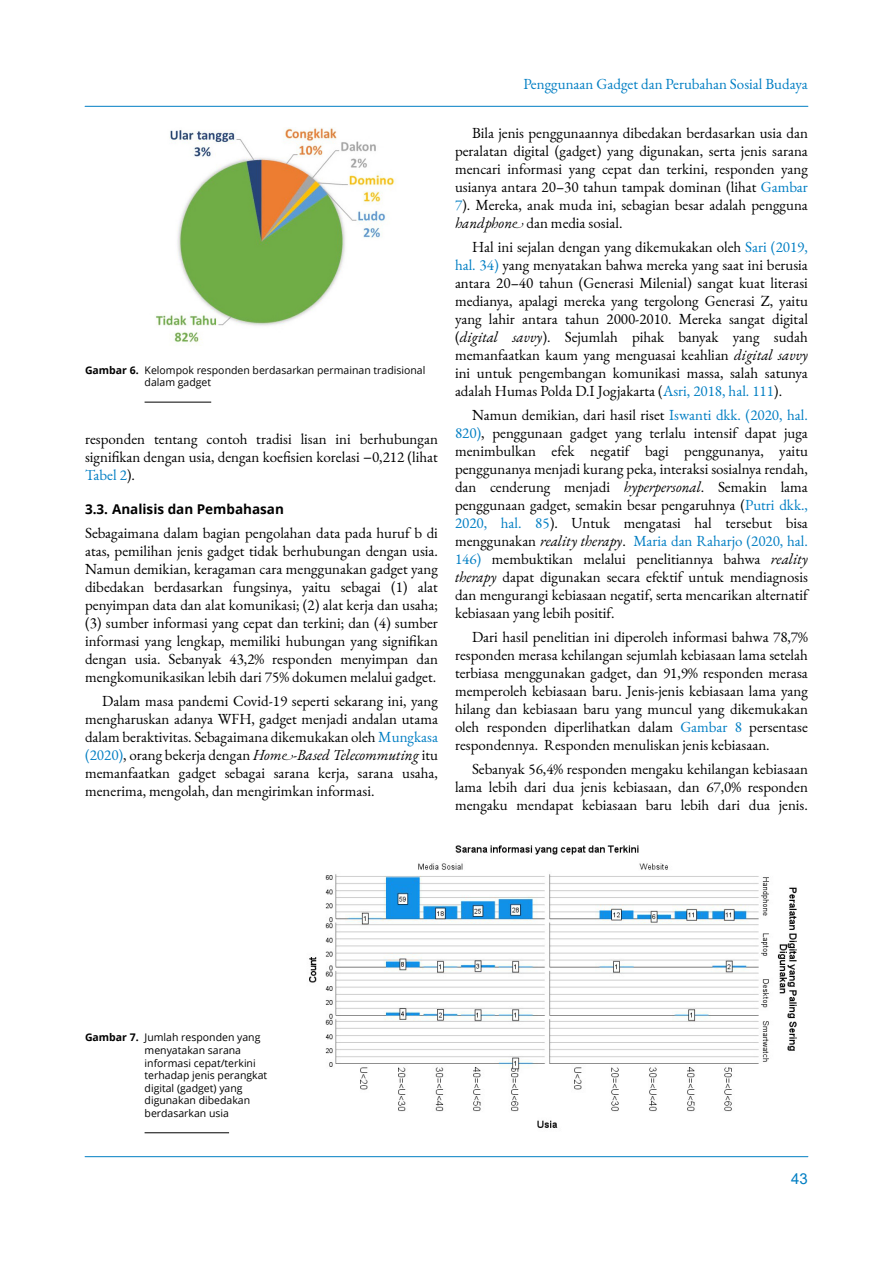
<style>
.page{position:relative;width:893px;height:1263px;background:#fff}
.page>*{position:absolute;margin:0;border:0;box-sizing:border-box;transform-origin:0 0}
.t1{font:15px/18px "EB Garamond";color:#000;text-align:justify}
.t2{font:15px "EB Garamond";color:#007ec3}
.t3{font:15px "Arial";color:#007ec3}
.t4{font:700 13.5px "Open Sans";color:#000}
.t5{font:10.5px/12.6px "Open Sans";color:#000}
.s1{font-weight:700}
.s2{color:#007ec3}
.s3{font-style:italic}
</style>
<div class="page">
<hr style="left:85px;top:106px;width:723px;height:1px;background:#007ec3">
<hr style="left:85px;top:1156px;width:723px;height:1px;background:#007ec3">
<img style="left:156px;top:128px;width:240px;height:217px">
<hr style="left:145px;top:402px;width:66px;height:1px;background:#000">
<img style="left:309px;top:845px;width:488px;height:283px">
<hr style="left:145px;top:1132px;width:84px;height:1px;background:#000">
<p class="t5" style="left:145px;top:365px;width:282px;text-indent:-60px"><span class="s1">Gambar 6.</span> Kelompok responden berdasarkan permainan tradisional dalam gadget</p>
<p class="t1" style="left:85px;top:430px;width:354px">responden tentang contoh tradisi lisan ini berhubungan signifikan dengan usia, dengan koefisien korelasi −0,212 (lihat <span class="s2">Tabel 2</span>).</p>
<p class="t4" style="left:85px;top:504px;width:200px">3.3. Analisis dan Pembahasan</p>
<p class="t1" style="left:85px;top:524px;width:354px">Sebagaimana dalam bagian pengolahan data pada huruf b di atas, pemilihan jenis gadget tidak berhubungan dengan usia.<br>Namun demikian, keragaman cara menggunakan gadget yang dibedakan berdasarkan fungsinya, yaitu sebagai (1) alat penyimpan data dan alat komunikasi; (2) alat kerja dan usaha; (3) sumber informasi yang cepat dan terkini; dan (4) sumber informasi yang lengkap, memiliki hubungan yang signifikan dengan usia. Sebanyak 43,2% responden menyimpan dan mengkomunikasikan lebih dari 75% dokumen melalui gadget.</p>
<p class="t1" style="left:85px;top:692px;width:354px;text-indent:17px">Dalam masa pandemi Covid-19 seperti sekarang ini, yang mengharuskan adanya WFH, gadget menjadi andalan utama dalam beraktivitas. Sebagaimana dikemukakan oleh <span class="s2">Mungkasa (2020)</span>, orang bekerja dengan <span class="s3">Home-Based Telecommuting</span> itu memanfaatkan gadget sebagai sarana kerja, sarana usaha, menerima, mengolah, dan mengirimkan informasi.</p>
<p class="t2" style="left:523px;top:74px;width:286px">Penggunaan Gadget dan Perubahan Sosial Budaya</p>
<p class="t1" style="left:455px;top:124px;width:354px;text-indent:17px">Bila jenis penggunaannya dibedakan berdasarkan usia dan peralatan digital (gadget) yang digunakan, serta jenis sarana mencari informasi yang cepat dan terkini, responden yang usianya antara 20–30 tahun tampak dominan (lihat <span class="s2">Gambar 7</span>). Mereka, anak muda ini, sebagian besar adalah pengguna <span class="s3">handphone</span> dan media sosial.</p>
<p class="t1" style="left:455px;top:238px;width:354px;text-indent:17px">Hal ini sejalan dengan yang dikemukakan oleh <span class="s2">Sari (2019, hal. 34)</span> yang menyatakan bahwa mereka yang saat ini berusia antara 20–40 tahun (Generasi Milenial) sangat kuat literasi medianya, apalagi mereka yang tergolong Generasi Z, yaitu yang lahir antara tahun 2000-2010. Mereka sangat digital (<span class="s3">digital savvy</span>). Sejumlah pihak banyak yang sudah memanfaatkan kaum yang menguasai keahlian <span class="s3">digital savvy </span>ini untuk pengembangan komunikasi massa, salah satunya adalah Humas Polda D.I Jogjakarta (<span class="s2">Asri, 2018, hal. 111</span>).</p>
<p class="t1" style="left:455px;top:406px;width:354px;text-indent:17px">Namun demikian, dari hasil riset <span class="s2">Iswanti dkk. (2020, hal.<br>820)</span>, penggunaan gadget yang terlalu intensif dapat juga menimbulkan efek negatif bagi penggunanya, yaitu penggunanya menjadi kurang peka, interaksi sosialnya rendah, dan cenderung menjadi <span class="s3">hyperpersonal</span>. Semakin lama penggunaan gadget, semakin besar pengaruhnya (<span class="s2">Putri dkk., 2020, hal. 85</span>). Untuk mengatasi hal tersebut bisa menggunakan <span class="s3">reality therapy</span>. <span class="s2">Maria dan Raharjo (2020, hal.<br>146)</span> membuktikan melalui penelitiannya bahwa <span class="s3">reality therapy</span> dapat digunakan secara efektif untuk mendiagnosis dan mengurangi kebiasaan negatif, serta mencarikan alternatif kebiasaan yang lebih positif.</p>
<p class="t1" style="left:455px;top:628px;width:354px;text-indent:17px">Dari hasil penelitian ini diperoleh informasi bahwa 78,7% responden merasa kehilangan sejumlah kebiasaan lama setelah terbiasa menggunakan gadget, dan 91,9% responden merasa memperoleh kebiasaan baru. Jenis-jenis kebiasaan lama yang hilang dan kebiasaan baru yang muncul yang dikemukakan oleh responden diperlihatkan dalam <span class="s2">Gambar 8</span> persentase respondennya. Responden menuliskan jenis kebiasaan.</p>
<p class="t1" style="left:455px;top:760px;width:354px;text-indent:17px">Sebanyak 56,4% responden mengaku kehilangan kebiasaan lama lebih dari dua jenis kebiasaan, dan 67,0% responden mengaku mendapat kebiasaan baru lebih dari dua jenis.</p>
<p class="t5" style="left:145px;top:1032px;width:124px;text-indent:-60px"><span class="s1">Gambar 7.</span> Jumlah responden yang menyatakan sarana informasi cepat/terkini terhadap jenis perangkat digital (gadget) yang digunakan dibedakan berdasarkan usia</p>
<p class="t3" style="left:791px;top:1173px;width:18px">43</p>
</div>
